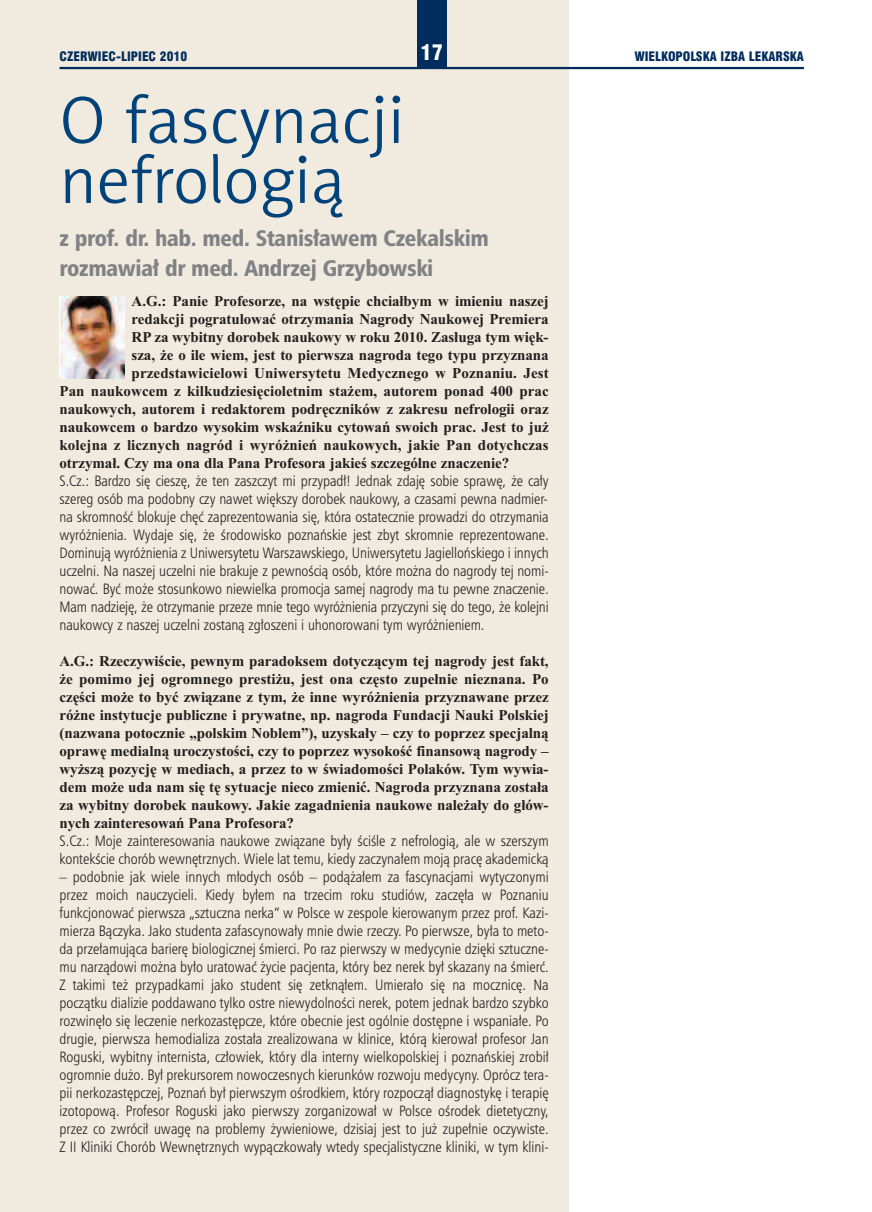
<style>
.page{position:relative;width:872px;height:1212px;background:#fff}
.page>*{position:absolute;margin:0;border:0;box-sizing:border-box;transform-origin:0 0}
.t1{font:67.5px/60px "Naomi Sans EFNTT Light";color:#004279}
.t2{font:22.5px/30px "Humnst 777 Blk Cn EU";letter-spacing:-.015em;color:#808285}
.t3{font:21px "Swis 721 Blk Cn EU";color:#fff}
.t4{font:15px/18px "Humnst 777 Lt Cn EU";color:#231f20;text-align:justify}
.t5{font:700 15px/18px "Times New Roman";letter-spacing:-.005em;color:#231f20;text-align:justify}
.t6{font:12.75px "Swis 721 Blk Cn EU";color:#002d5e}
</style>
<div class="page">
<div style="left:0;top:0;width:568px;height:1212px;background:#f1eade"></div>
<hr style="left:60px;top:67px;width:744px;height:2px;background:#002d5e">
<div style="left:417px;top:0;width:29px;height:68px;background:#002d5e"></div>
<img style="left:60px;top:296px;width:64px;height:82px">
<p class="t6" style="left:60px;top:48px;width:129px">CZERWIEC-LIPIEC 2010</p>
<h3 class="t3" style="left:420px;top:40px;width:24px">17</h3>
<p class="t6" style="left:634px;top:48px;width:171px">WIELKOPOLSKA IZBA LEKARSKA</p>
<h1 class="t1" style="left:60px;top:90px;width:346px">O fascynacji nefrologią</h1>
<h2 class="t2" style="left:60px;top:223px;width:431px">z prof. dr. hab. med. Stanisławem Czekalskim rozmawiał dr med. Andrzej Grzybowski</h2>
<p class="t5" style="left:132px;top:292px;width:418px">A.G.: Panie Profesorze, na wstępie chciałbym w imieniu naszej</p>
<p class="t5" style="left:132px;top:310px;width:418px">redakcji pogratulować otrzymania Nagrody Naukowej Premiera</p>
<p class="t5" style="left:132px;top:328px;width:418px">RP za wybitny dorobek naukowy w roku 2010. Zasługa tym więk-</p>
<p class="t5" style="left:132px;top:346px;width:418px">sza, że o ile wiem, jest to pierwsza nagroda tego typu przyznana</p>
<p class="t5" style="left:132px;top:364px;width:418px">przedstawicielowi Uniwersytetu Medycznego w Poznaniu. Jest</p>
<p class="t5" style="left:60px;top:382px;width:490px">Pan naukowcem z kilkudziesięcioletnim stażem, autorem ponad 400 prac</p>
<p class="t5" style="left:60px;top:400px;width:490px">naukowych, autorem i redaktorem podręczników z zakresu nefrologii oraz</p>
<p class="t5" style="left:60px;top:418px;width:490px">naukowcem o bardzo wysokim wskaźniku cytowań swoich prac. Jest to już</p>
<p class="t5" style="left:60px;top:436px;width:490px">kolejna z licznych nagród i wyróżnień naukowych, jakie Pan dotychczas</p>
<p class="t5" style="left:60px;top:454px;width:451px">otrzymał. Czy ma ona dla Pana Profesora jakieś szczególne znaczenie?</p>
<p class="t4" style="left:60px;top:472px;width:490px">S.Cz.: Bardzo się cieszę, że ten zaszczyt mi przypadł! Jednak zdaję sobie sprawę, że cały szereg osób ma podobny czy nawet większy dorobek naukowy, a czasami pewna nadmier&shy;na skromność blokuje chęć zaprezentowania się, która ostatecznie prowadzi do otrzymania wyróżnienia. Wydaje się, że środowisko poznańskie jest zbyt skromnie reprezentowane.<br>Dominują wyróżnienia z Uniwersytetu Warszawskiego, Uniwersytetu Jagiellońskiego i innych uczelni. Na naszej uczelni nie brakuje z pewnością osób, które można do nagrody tej nomi&shy;nować. Być może stosunkowo niewielka promocja samej nagrody ma tu pewne znaczenie.<br>Mam nadzieję, że otrzymanie przeze mnie tego wyróżnienia przyczyni się do tego, że kolejni naukowcy z naszej uczelni zostaną zgłoszeni i uhonorowani tym wyróżnieniem.</p>
<p class="t5" style="left:60px;top:652px;width:490px">A.G.: Rzeczywiście, pewnym paradoksem dotyczącym tej nagrody jest fakt, że pomimo jej ogromnego prestiżu, jest ona często zupełnie nieznana. Po części może to być związane z tym, że inne wyróżnienia przyznawane przez różne instytucje publiczne i prywatne, np. nagroda Fundacji Nauki Polskiej (nazwana potocznie „polskim Noblem”), uzyskały – czy to poprzez specjalną oprawę medialną uroczystości, czy to poprzez wysokość finansową nagrody – wyższą pozycję w mediach, a przez to w świadomości Polaków. Tym wywia&shy;dem może uda nam się tę sytuacje nieco zmienić. Nagroda przyznana została za wybitny dorobek naukowy. Jakie zagadnienia naukowe należały do głów&shy;nych zainteresowań Pana Profesora?</p>
<p class="t4" style="left:60px;top:832px;width:490px">S.Cz.: Moje zainteresowania naukowe związane były ściśle z nefrologią, ale w szerszym kontekście chorób wewnętrznych. Wiele lat temu, kiedy zaczynałem moją pracę akademicką</p>
<p class="t4" style="left:59px;top:868px;width:491px">– podobnie jak wiele innych młodych osób – podążałem za fascynacjami wytyczonymi przez moich nauczycieli. Kiedy byłem na trzecim roku studiów, zaczęła w Poznaniu funkcjonować pierwsza „sztuczna nerka” w Polsce w zespole kierowanym przez prof. Kazi&shy;mierza Bączyka. Jako studenta zafascynowały mnie dwie rzeczy. Po pierwsze, była to meto&shy;da przełamująca barierę biologicznej śmierci. Po raz pierwszy w medycynie dzięki sztuczne&shy;mu narządowi można było uratować życie pacjenta, który bez nerek był skazany na śmierć.<br>Z takimi też przypadkami jako student się zetknąłem. Umierało się na mocznicę. Na początku dializie poddawano tylko ostre niewydolności nerek, potem jednak bardzo szybko rozwinęło się leczenie nerkozastępcze, które obecnie jest ogólnie dostępne i wspaniałe. Po drugie, pierwsza hemodializa została zrealizowana w klinice, którą kierował profesor Jan Roguski, wybitny internista, człowiek, który dla interny wielkopolskiej i poznańskiej zrobił ogromnie dużo. Był prekursorem nowoczesnych kierunków rozwoju medycyny. Oprócz tera&shy;pii nerkozastępczej, Poznań był pierwszym ośrodkiem, który rozpoczął diagnostykę i terapię izotopową. Profesor Roguski jako pierwszy zorganizował w Polsce ośrodek dietetyczny, przez co zwrócił uwagę na problemy żywieniowe, dzisiaj jest to już zupełnie oczywiste.<br>Z II Kliniki Chorób Wewnętrznych wypączkowały wtedy specjalistyczne kliniki, w tym klini-</p>
</div>
